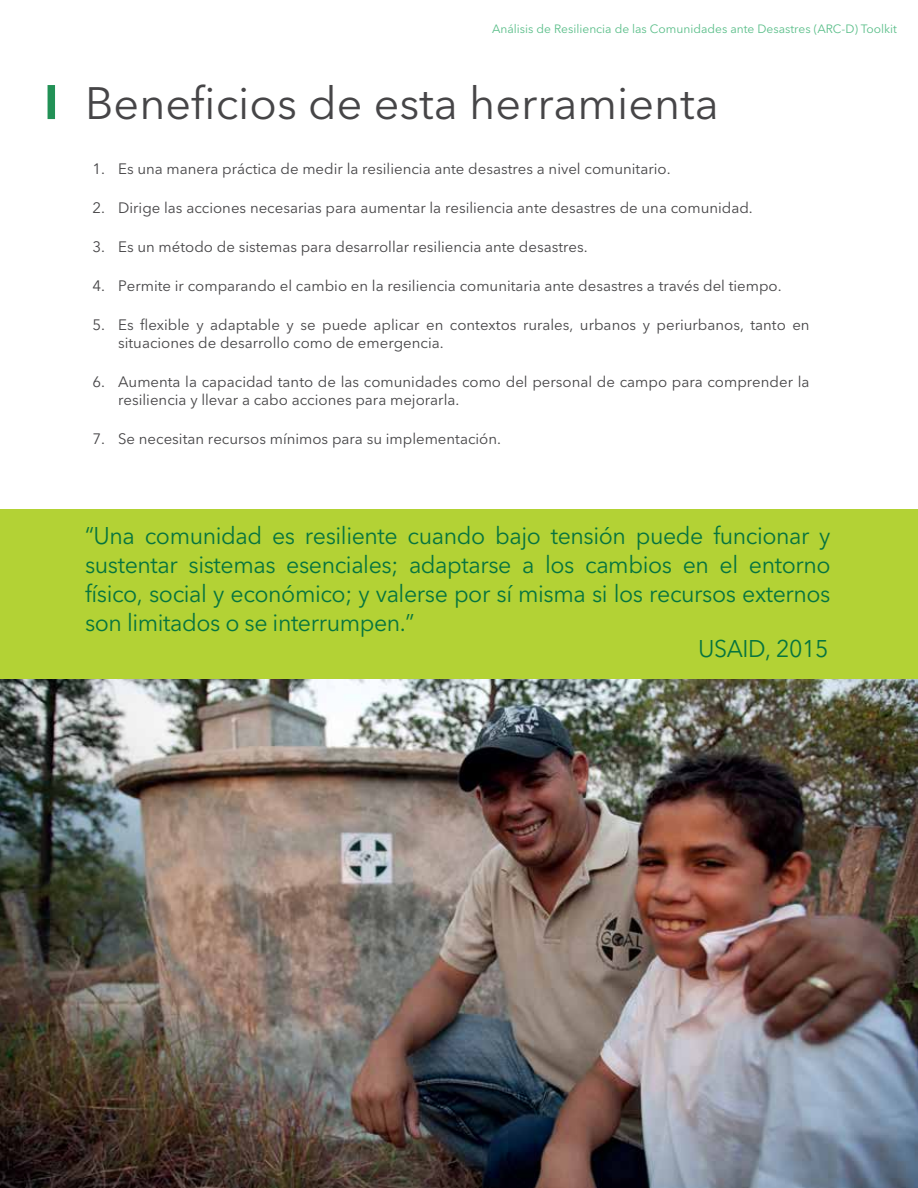
<style>
.page{position:relative;width:918px;height:1188px;background:#fff}
.page>*{position:absolute;margin:0;border:0;box-sizing:border-box;transform-origin:0 0}
.t1{font:45px "Avenir Next LT Pro";color:#464547}
.t2{font:24px/28.8px "Avenir Next LT Pro";letter-spacing:-.02em;color:#06743f;text-align:justify}
.t3{font:15px/18px "Avenir Next LT Pro";color:#464547}
.t4{font:12px "Avenir Next LT Pro";color:#5abe89}
</style>
<div class="page">
<div style="left:48px;top:85px;width:7px;height:34px;background:#229156"></div>
<img style="left:0;top:679px;width:918px;height:509px">
<div style="left:0;top:509px;width:918px;height:170px;background:#b3d235"></div>
<p class="t4" style="left:492px;top:21px;width:407px">Análisis de Resiliencia de las Comunidades ante Desastres (ARC-D) Toolkit</p>
<h1 class="t1" style="left:85px;top:77px;width:635px">Beneficios de esta herramienta</h1>
<p class="t3" style="left:93px;top:160px;width:579px">1. Es una manera práctica de medir la resiliencia ante desastres a nivel comunitario.</p>
<p class="t3" style="left:93px;top:199px;width:662px">2. Dirige las acciones necesarias para aumentar la resiliencia ante desastres de una comunidad.</p>
<p class="t3" style="left:93px;top:238px;width:497px">3. Es un método de sistemas para desarrollar resiliencia ante desastres.</p>
<p class="t3" style="left:93px;top:277px;width:691px">4. Permite ir comparando el cambio en la resiliencia comunitaria ante desastres a través del tiempo.</p>
<p class="t3" style="left:118px;top:316px;width:693px;text-indent:-26px">5. Es flexible y adaptable y se puede aplicar en contextos rurales, urbanos y periurbanos, tanto en situaciones de desarrollo como de emergencia.</p>
<p class="t3" style="left:118px;top:373px;width:693px;text-indent:-26px">6. Aumenta la capacidad tanto de las comunidades como del personal de campo para comprender la resiliencia y llevar a cabo acciones para mejorarla.</p>
<p class="t3" style="left:93px;top:430px;width:410px">7. Se necesitan recursos mínimos para su implementación.</p>
<p class="t2" style="left:85px;top:521px;width:747px">“Una comunidad es resiliente cuando bajo tensión puede funcionar y sustentar sistemas esenciales; adaptarse a los cambios en el entorno físico, social y económico; y valerse por sí misma si los recursos externos son limitados o se interrumpen.”</p>
<h2 class="t2" style="left:698px;top:635px;width:132px">USAID, 2015</h2>
</div>
